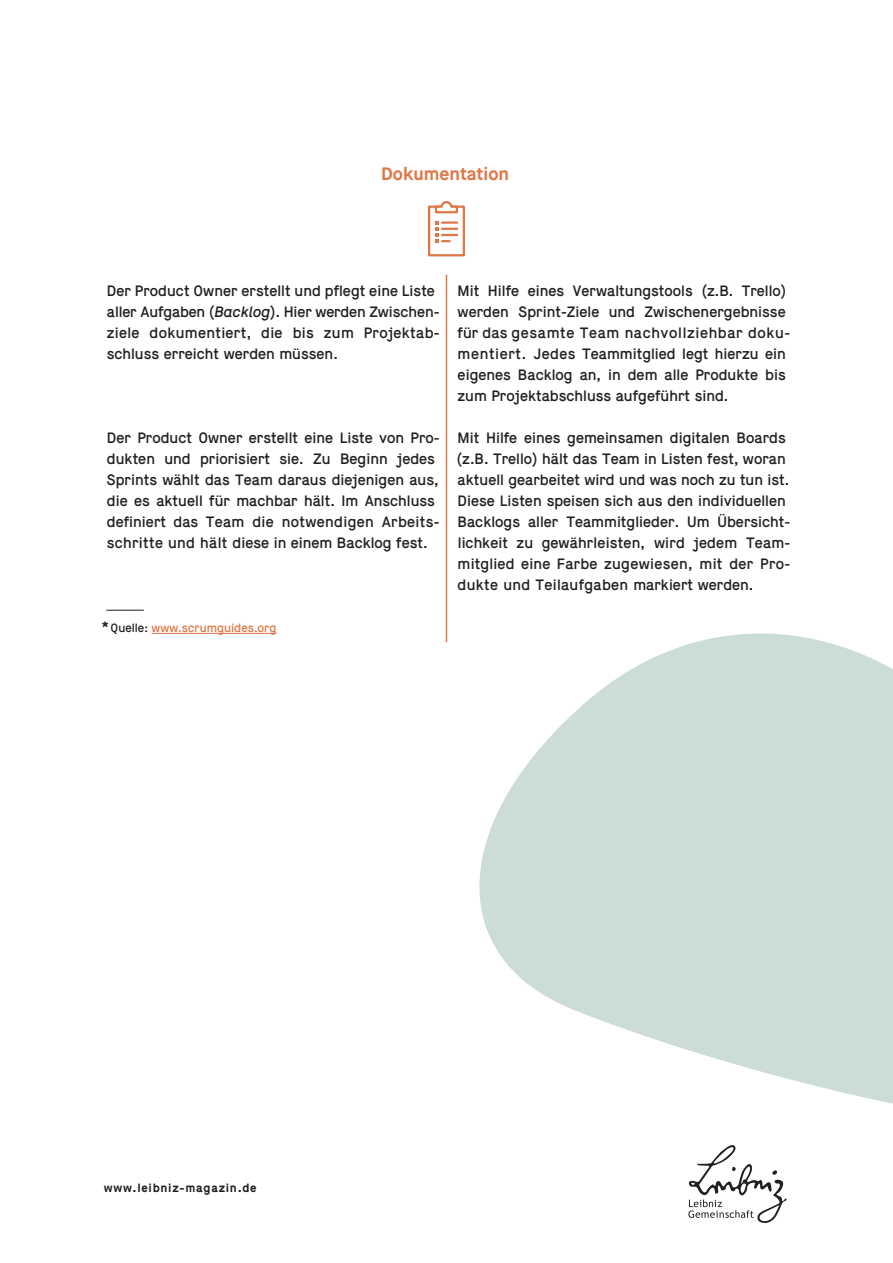
<style>
.page{position:relative;width:893px;height:1263px;background:#fff}
.page>*{position:absolute;margin:0;border:0;box-sizing:border-box;transform-origin:0 0}
.t1{font:700 18px "Maison Neue";color:#df7646}
.t2{font:15px/21px "Maison";color:#231f20}
.t3{font:12px "Maison";color:#df7646}
.t4{font:700 12px "Maison";letter-spacing:.06em;color:#231f20}
.s1{font-style:italic}
.s2{font-size:15px;color:#231f20}
.s3{color:#231f20}
</style>
<div class="page">
<svg style="left:445px;top:579px;width:448px;height:525px;fill:#cbddd6"></svg>
<hr style="left:152px;top:633px;width:125px;height:1px;background:#df7646">
<hr style="left:106px;top:610px;width:38px;height:1px;background:#231f20">
<hr style="left:446px;top:275px;width:1px;height:367px;background:#df7646">
<svg style="left:688px;top:1145px;width:99px;height:78px"></svg>
<div style="left:428px;top:206px;width:37px;height:50px;border:2px solid #df7646"></div>
<svg style="left:434px;top:201px;width:25px;height:13px"></svg>
<svg style="left:435px;top:221px;width:22px;height:22px"></svg>
<p class="t1" style="left:381px;top:162px;width:130px">Dokumentation</p>
<p class="t2" style="left:107px;top:280px;width:334px">Der Product Owner erstellt und pflegt eine Liste aller Aufgaben (<span class="s1">Backlog</span>). Hier werden Zwischen&shy;ziele dokumentiert, die bis zum Projektab&shy;schluss erreicht werden müssen.</p>
<p class="t2" style="left:107px;top:427px;width:335px">Der Product Owner erstellt eine Liste von Pro&shy;dukten und priorisiert sie. Zu Beginn jedes Sprints wählt das Team daraus diejenigen aus, die es aktuell für machbar hält. Im Anschluss definiert das Team die notwendigen Arbeits&shy;schritte und hält diese in einem Backlog fest.</p>
<p class="t3" style="left:102px;top:620px;width:176px"><span class="s2">*</span><span class="s3">Quelle:</span> www.scrumguides.org</p>
<p class="t2" style="left:457px;top:280px;width:334px">Mit Hilfe eines Verwaltungstools (z.B. Trello) werden Sprint-Ziele und Zwischenergebnisse für das gesamte Team nachvollziehbar doku&shy;mentiert. Jedes Teammitglied legt hierzu ein eigenes Backlog an, in dem alle Produkte bis zum Projektabschluss aufgeführt sind.</p>
<p class="t2" style="left:457px;top:427px;width:335px">Mit Hilfe eines gemeinsamen digitalen Boards (z.B. Trello) hält das Team in Listen fest, woran aktuell gearbeitet wird und was noch zu tun ist.<br>Diese Listen speisen sich aus den individuellen Backlogs aller Teammitglieder. Um Übersicht&shy;lichkeit zu gewährleisten, wird jedem Team&shy;mitglied eine Farbe zugewiesen, mit der Pro&shy;dukte und Teilaufgaben markiert werden.</p>
<p class="t4" style="left:104px;top:1180px;width:155px">www.leibniz-magazin.de</p>
</div>
